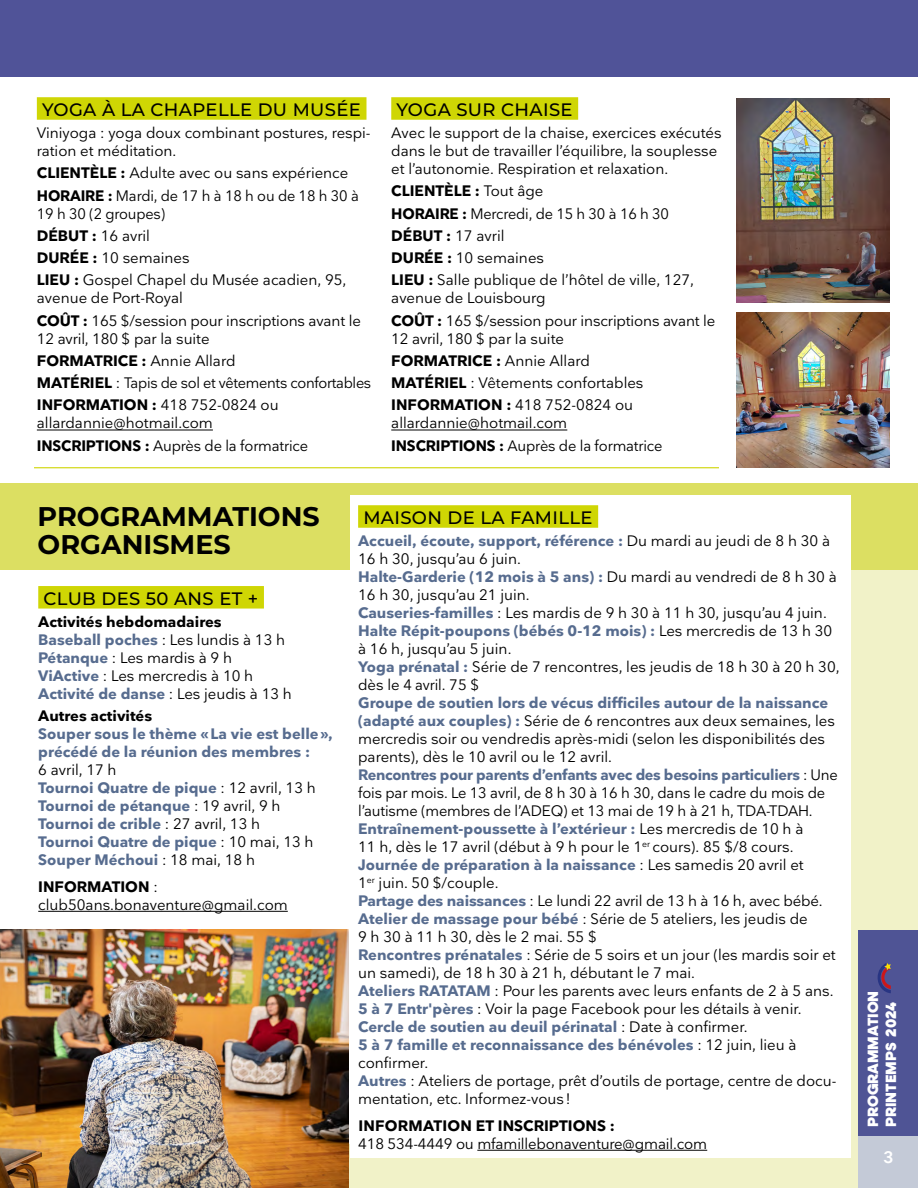
<style>
.page{position:relative;width:918px;height:1188px;background:#fff}
.page>*{position:absolute;margin:0;border:0;box-sizing:border-box;transform-origin:0 0}
.t1{font:700 27px/28.2px "Montserrat";color:#000}
.t2{font:500 18px "Montserrat";letter-spacing:.02em;color:#000}
.t3{font:600 16.5px "Nationale";color:#fff}
.t4{font:15px/18px "Nationale";color:#000}
.t5{font:700 15px/18px "Nationale";color:#576c8f}
.t6{font:15px/22.2px "Nationale";letter-spacing:-.02em;color:#000}
.t7{font:700 15px "Nationale";color:#000}
.t8{font:900 15px/18px "Neulis Alt";color:#fff}
.s1{font-weight:700}
.s2{font-weight:700;color:#576c8f}
.s3{font-weight:400;color:#000}
</style>
<div class="page">
<div style="left:842px;top:564px;width:76px;height:624px;background:#f1f2c8"></div>
<div style="left:340px;top:1145px;width:521px;height:43px;background:#f1f2c8"></div>
<div style="left:0;top:483px;width:918px;height:87px;background:#dcdf62"></div>
<div style="left:350px;top:495px;width:500px;height:663px;background:#fff"></div>
<img style="left:0;top:930px;width:349px;height:258px">
<div style="left:0;top:0;width:918px;height:76px;background:#505398"></div>
<div style="left:858px;top:931px;width:60px;height:209px;background:#4f5495"></div>
<svg style="left:878px;top:963px;width:13px;height:30px"></svg>
<div style="left:858px;top:1136px;width:60px;height:52px;background:#c4cad7"></div>
<hr style="left:34px;top:467px;width:685px;height:1px;background:#cfd604">
<div style="left:37px;top:97px;width:329px;height:23px;background:#cfd604"></div>
<hr style="left:37px;top:430px;width:176px;height:1px;background:#000">
<div style="left:358px;top:505px;width:240px;height:23px;background:#cfd604"></div>
<hr style="left:477px;top:1150px;width:230px;height:1px;background:#000">
<div style="left:38px;top:586px;width:226px;height:23px;background:#cfd604"></div>
<hr style="left:38px;top:911px;width:250px;height:1px;background:#000">
<div style="left:391px;top:97px;width:187px;height:23px;background:#cfd604"></div>
<hr style="left:391px;top:430px;width:176px;height:1px;background:#000">
<img style="left:736px;top:99px;width:153px;height:203px">
<img style="left:736px;top:313px;width:153px;height:154px">
<p class="t2" style="left:42px;top:98px;width:320px">YOGA À LA CHAPELLE DU MUSÉE</p>
<p class="t4" style="left:37px;top:124px;width:335px">Viniyoga : yoga doux combinant postures, respi&shy;ration et méditation.</p>
<p class="t4" style="left:37px;top:162px;width:324px;line-height:22.2px"><span class="s1">CLIENTÈLE :</span> Adulte avec ou sans expérience<br><span class="s1">HORAIRE :</span> Mardi, de 17 h à 18 h ou de 18 h 30 à</p>
<p class="t4" style="left:37px;top:202px;width:311px;line-height:22.2px">19 h 30 (2 groupes)<br><span class="s1">DÉBUT :</span> 16 avril<br><span class="s1">DURÉE :</span> 10 semaines<br><span class="s1">LIEU :</span> Gospel Chapel du Musée acadien, 95,</p>
<p class="t4" style="left:37px;top:287px;width:325px;line-height:22.2px">avenue de Port-Royal<br><span class="s1">COÛT :</span> 165 $/session pour inscriptions avant le</p>
<p class="t6" style="left:37px;top:327px;width:336px">12 avril, 180 $ par la suite<br><span class="s1">FORMATRICE :</span> Annie Allard<br><span class="s1">MATÉRIEL</span> : Tapis de sol et vêtements confortables<br><span class="s1">INFORMATION :</span> 418 752-0824 ou</p>
<p class="t4" style="left:37px;top:412px;width:273px;line-height:22.2px">allardannie@hotmail.com<br><span class="s1">INSCRIPTIONS :</span> Auprès de la formatrice</p>
<p class="t2" style="left:396px;top:98px;width:178px">YOGA SUR CHAISE</p>
<p class="t4" style="left:391px;top:124px;width:332px">Avec le support de la chaise, exercices exécutés dans le but de travailler l’équilibre, la souplesse et l’autonomie. Respiration et relaxation.</p>
<p class="t4" style="left:391px;top:180px;width:304px;line-height:22.2px"><span class="s1">CLIENTÈLE :</span> Tout âge<br><span class="s1">HORAIRE :</span> Mercredi, de 15 h 30 à 16 h 30<br><span class="s1">DÉBUT :</span> 17 avril<br><span class="s1">DURÉE :</span> 10 semaines<br><span class="s1">LIEU :</span> Salle publique de l’hôtel de ville, 127,</p>
<p class="t4" style="left:391px;top:287px;width:325px;line-height:22.2px">avenue de Louisbourg<br><span class="s1">COÛT :</span> 165 $/session pour inscriptions avant le</p>
<p class="t4" style="left:391px;top:327px;width:254px;line-height:22.2px">12 avril, 180 $ par la suite<br><span class="s1">FORMATRICE :</span> Annie Allard<br><span class="s1">MATÉRIEL</span> : Vêtements confortables<br><span class="s1">INFORMATION :</span> 418 752-0824 ou</p>
<p class="t4" style="left:391px;top:412px;width:273px;line-height:22.4px">allardannie@hotmail.com<br><span class="s1">INSCRIPTIONS :</span> Auprès de la formatrice</p>
<h1 class="t1" style="left:38px;top:501px;width:284px">PROGRAMMATIONS<br>ORGANISMES</h1>
<p class="t2" style="left:43px;top:586px;width:216px">CLUB DES 50 ANS ET +</p>
<p class="t4" style="left:38px;top:612px;width:255px"><span class="s1">Activités hebdomadaires<br></span><span class="s2">Baseball poches</span> : Les lundis à 13 h<br><span class="s2">Pétanque</span> : Les mardis à 9 h<br><span class="s2">ViActive</span> : Les mercredis à 10 h<br><span class="s2">Activité de danse</span> : Les jeudis à 13 h</p>
<p class="t7" style="left:38px;top:706px;width:115px">Autres activités</p>
<p class="t5" style="left:38px;top:725px;width:296px">Souper sous le thème «La vie est belle», précédé de la réunion des membres :</p>
<p class="t5" style="left:38px;top:761px;width:279px"><span class="s3">6 avril, 17 h<br></span>Tournoi Quatre de pique <span class="s3">: 12 avril, 13 h<br></span>Tournoi de pétanque <span class="s3">: 19 avril, 9 h<br></span>Tournoi de crible <span class="s3">: 27 avril, 13 h<br></span>Tournoi Quatre de pique <span class="s3">: 10 mai, 13 h<br></span>Souper Méchoui <span class="s3">: 18 mai, 18 h</span></p>
<p class="t4" style="left:38px;top:877px;width:251px"><span class="s1">INFORMATION</span> : club50ans.bonaventure@gmail.com</p>
<p class="t2" style="left:363px;top:506px;width:231px">MAISON DE LA FAMILLE</p>
<p class="t4" style="left:358px;top:532px;width:483px"><span class="s2">Accueil, écoute, support, référence :</span> Du mardi au jeudi de 8 h 30 à 16 h 30, jusqu’au 6 juin.<br><span class="s2">Halte-Garderie (12 mois à 5 ans) :</span> Du mardi au vendredi de 8 h 30 à 16 h 30, jusqu’au 21 juin.<br><span class="s2">Causeries-familles</span> : Les mardis de 9 h 30 à 11 h 30, jusqu’au 4 juin.<br><span class="s2">Halte Répit-poupons (bébés 0-12 mois) :</span> Les mercredis de 13 h 30 à 16 h, jusqu’au 5 juin.<br><span class="s2">Yoga prénatal :</span> Série de 7 rencontres, les jeudis de 18 h 30 à 20 h 30, dès le 4 avril. 75 $</p>
<p class="t4" style="left:358px;top:694px;width:481px"><span class="s2">Groupe de soutien lors de vécus difficiles autour de la naissance (adapté aux couples) :</span> Série de 6 rencontres aux deux semaines, les mercredis soir ou vendredis après-midi (selon les disponibilités des parents), dès le 10 avril ou le 12 avril.<br><span class="s2">Rencontres pour parents d’enfants avec des besoins particuliers</span> : Une fois par mois. Le 13 avril, de 8 h 30 à 16 h 30, dans le cadre du mois de l’autisme (membres de l’ADEQ) et 13 mai de 19 h à 21 h, TDA-TDAH.<br><span class="s2">Entraînement-poussette à l’extérieur :</span> Les mercredis de 10 h à<br>11 h, dès le 17 avril (début à 9 h pour le 1<sup>er</sup> cours). 85 $/8 cours.<br><span class="s2">Journée de préparation à la naissance</span> : Les samedis 20 avril et<br>1<sup>er</sup> juin. 50 $/couple.<br><span class="s2">Partage des naissances</span> : Le lundi 22 avril de 13 h à 16 h, avec bébé.<br><span class="s2">Atelier de massage pour bébé</span> : Série de 5 ateliers, les jeudis de<br>9 h 30 à 11 h 30, dès le 2 mai. 55 $<br><span class="s2">Rencontres prénatales</span> : Série de 5 soirs et un jour (les mardis soir et un samedi), de 18 h 30 à 21 h, débutant le 7 mai.<br><span class="s2">Ateliers RATATAM</span> : Pour les parents avec leurs enfants de 2 à 5 ans.<br><span class="s2">5 à 7 Entr'pères</span> : Voir la page Facebook pour les détails à venir.<br><span class="s2">Cercle de soutien au deuil périnatal</span> : Date à confirmer.<br><span class="s2">5 à 7 famille et reconnaissance des bénévoles</span> : 12 juin, lieu à confirmer.<br><span class="s2">Autres</span> : Ateliers de portage, prêt d’outils de portage, centre de docu&shy;mentation, etc. Informez-vous!</p>
<p class="t7" style="left:358px;top:1116px;width:258px">INFORMATION ET INSCRIPTIONS :</p>
<p class="t4" style="left:358px;top:1134px;width:351px">418 534-4449 ou mfamillebonaventure@gmail.com</p>
<p class="t8" style="left:864px;top:1127px;width:138px;rotate:-90deg">PROGRAMMATION<br>PRINTEMPS 2024</p>
<p class="t3" style="left:883px;top:1147px;width:12px">3</p>
</div>
